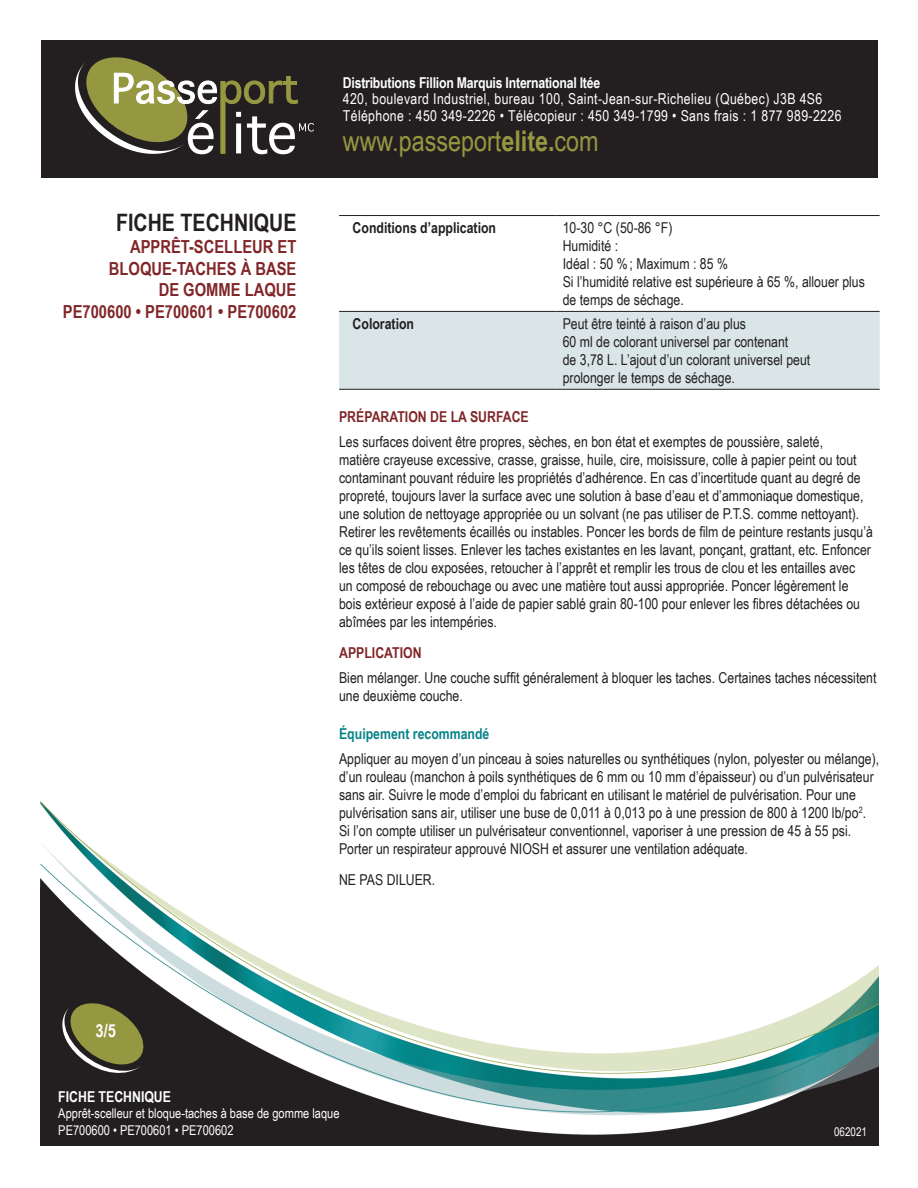
<style>
.page{position:relative;width:918px;height:1188px;background:#fff}
.page>*{position:absolute;margin:0;border:0;box-sizing:border-box;transform-origin:0 0}
.t1{font:28.5px "Arial Narrow";color:#959741}
.t2{font:700 24px "Arial Narrow";color:#231f20}
.t3{font:700 18px/21.6px "Arial Narrow";color:#812628;text-align:right}
.t4{font:700 18px "Arial Narrow";color:#fff}
.t5{font:15px/18px "Arial Narrow";color:#231f20}
.t6{font:15px/17.1px "Arial Narrow";letter-spacing:.025em;color:#fff}
.t7{font:700 15px "Arial Narrow";letter-spacing:-.015em;color:#fff}
.t8{font:700 15px "Arial Narrow";color:#231f20}
.t9{font:700 15px "Arial Narrow";color:#812628}
.t10{font:700 15px "Arial Narrow";color:#088487}
.t11{font:13.5px/16.2px "Arial Narrow";color:#fff}
.t12{font:12px "Arial Narrow";color:#fff}
.s1{font-weight:700}
</style>
<div class="page">
<img style="left:40px;top:801px;width:838px;height:345px">
<svg style="left:57px;top:1001px;width:91px;height:76px;background:#62613a"></svg>
<div style="left:41px;top:41px;width:837px;height:137px;background:#231f20"></div>
<svg style="left:75px;top:57px;width:239px;height:98px"></svg>
<svg style="left:339px;top:310px;width:541px;height:1px"></svg>
<div style="left:339px;top:312px;width:541px;height:77px;background:#d9e5e6"></div>
<hr style="left:339px;top:215px;width:218px;height:1px;background:#231f20">
<hr style="left:557px;top:215px;width:323px;height:1px;background:#231f20">
<hr style="left:339px;top:311px;width:218px;height:1px;background:#231f20">
<hr style="left:557px;top:311px;width:323px;height:1px;background:#231f20">
<hr style="left:339px;top:389px;width:218px;height:1px;background:#231f20">
<hr style="left:557px;top:389px;width:323px;height:1px;background:#231f20">
<h2 class="t2" style="left:116px;top:205px;width:182px">FICHE TECHNIQUE</h2>
<p class="t3" style="left:63px;top:235px;width:235px">APPRÊT-SCELLEUR ET<br>BLOQUE-TACHES À BASE<br>DE GOMME LAQUE<br>PE700600 • PE700601 • PE700602</p>
<p class="t7" style="left:343px;top:71px;width:259px">Distributions Fillion Marquis International ltée</p>
<p class="t6" style="left:343px;top:90px;width:500px">420, boulevard Industriel, bureau 100, Saint-Jean-sur-Richelieu (Québec) J3B 4S6<br>Téléphone : 450 349-2226 • Télécopieur : 450 349-1799 • Sans frais : 1 877 989-2226</p>
<h1 class="t1" style="left:343px;top:120px;width:257px">www.passeport<span class="s1">elite.</span>com</h1>
<p class="t8" style="left:353px;top:216px;width:145px">Conditions d’application</p>
<p class="t5" style="left:563px;top:218px;width:304px">10-30 °C (50-86 °F)<br>Humidité :<br>Idéal : 50 %; Maximum : 85 %<br>Si l’humidité relative est supérieure à 65 %, allouer plus de temps de séchage.</p>
<p class="t8" style="left:353px;top:312px;width:63px">Coloration</p>
<p class="t5" style="left:563px;top:314px;width:249px">Peut être teinté à raison d’au plus<br>60 ml de colorant universel par contenant<br>de 3,78 L. L’ajout d’un colorant universel peut prolonger le temps de séchage.</p>
<p class="t9" style="left:339px;top:405px;width:191px">PRÉPARATION DE LA SURFACE</p>
<p class="t5" style="left:339px;top:432px;width:535px">Les surfaces doivent être propres, sèches, en bon état et exemptes de poussière, saleté,<br>matière crayeuse excessive, crasse, graisse, huile, cire, moisissure, colle à papier peint ou tout contaminant pouvant réduire les propriétés d’adhérence. En cas d’incertitude quant au degré de propreté, toujours laver la surface avec une solution à base d’eau et d’ammoniaque domestique, une solution de nettoyage appropriée ou un solvant (ne pas utiliser de P.T.S. comme nettoyant).<br>Retirer les revêtements écaillés ou instables. Poncer les bords de film de peinture restants jusqu’à ce qu’ils soient lisses. Enlever les taches existantes en les lavant, ponçant, grattant, etc. Enfoncer les têtes de clou exposées, retoucher à l’apprêt et remplir les trous de clou et les entailles avec<br>un composé de rebouchage ou avec une matière tout aussi appropriée. Poncer légèrement le bois extérieur exposé à l’aide de papier sablé grain 80-100 pour enlever les fibres détachées ou abîmées par les intempéries.</p>
<p class="t9" style="left:339px;top:642px;width:84px">APPLICATION</p>
<p class="t5" style="left:339px;top:668px;width:539px">Bien mélanger. Une couche suffit généralement à bloquer les taches. Certaines taches nécessitent une deuxième couche.</p>
<p class="t10" style="left:339px;top:723px;width:152px">Équipement recommandé</p>
<p class="t5" style="left:339px;top:749px;width:542px">Appliquer au moyen d’un pinceau à soies naturelles ou synthétiques (nylon, polyester ou mélange), d’un rouleau (manchon à poils synthétiques de 6 mm ou 10 mm d’épaisseur) ou d’un pulvérisateur sans air. Suivre le mode d’emploi du fabricant en utilisant le matériel de pulvérisation. Pour une pulvérisation sans air, utiliser une buse de 0,011 à 0,013 po à une pression de 800 à 1200 lb/po<sup>2</sup>.<br>Si l’on compte utiliser un pulvérisateur conventionnel, vaporiser à une pression de 45 à 55 psi.<br>Porter un respirateur approuvé NIOSH et assurer une ventilation adéquate.</p>
<p class="t5" style="left:339px;top:871px;width:98px">NE PAS DILUER.</p>
<p class="t4" style="left:95px;top:1017px;width:22px">3/5</p>
<p class="t7" style="left:58px;top:1086px;width:114px">FICHE TECHNIQUE</p>
<p class="t11" style="left:58px;top:1105px;width:283px">Apprêt-scelleur et bloque-taches à base de gomme laque<br>PE700600 • PE700601 • PE700602</p>
<p class="t12" style="left:834px;top:1123px;width:34px">062021</p>
</div>
